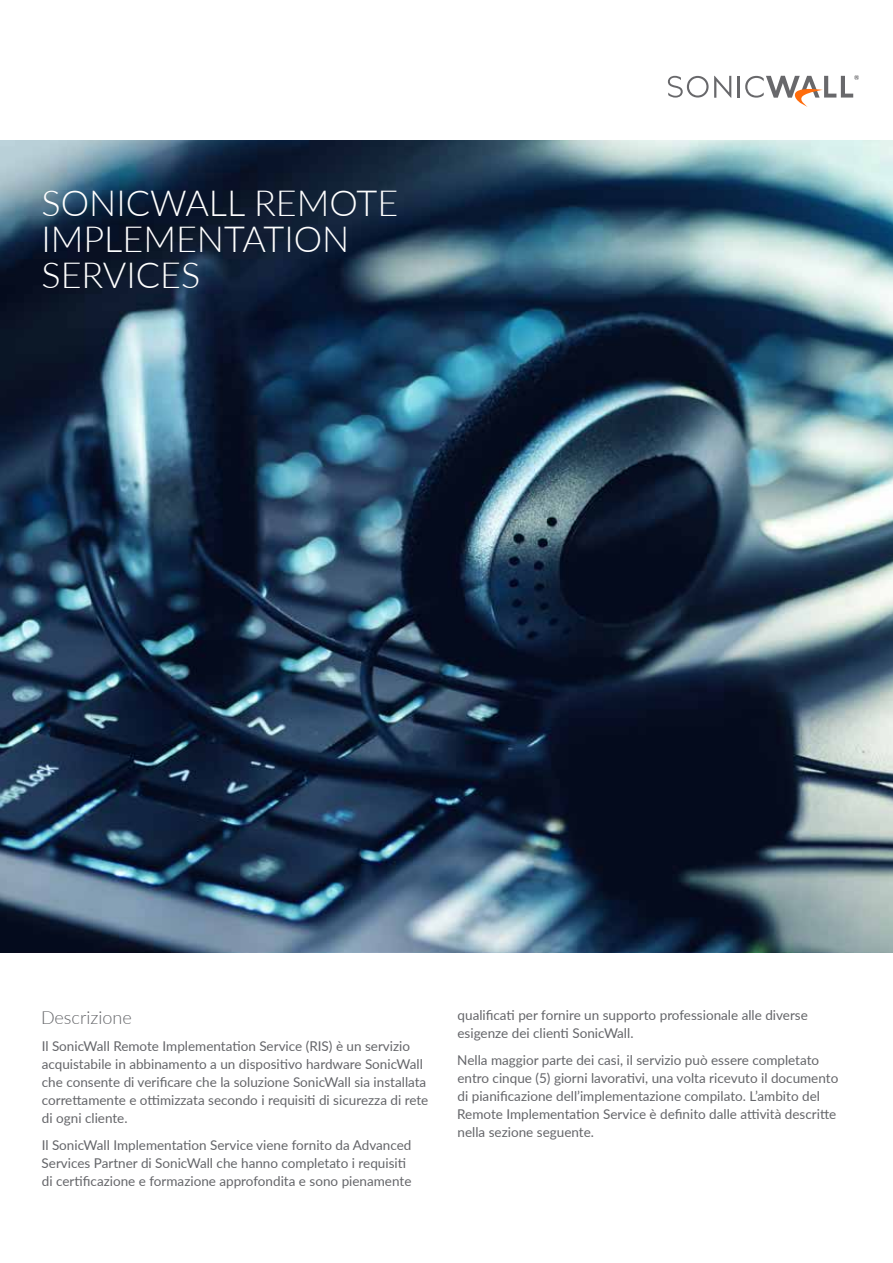
<style>
.page{position:relative;width:893px;height:1263px;background:#fff}
.page>*{position:absolute;margin:0;border:0;box-sizing:border-box;transform-origin:0 0}
.t1{font:300 36px/36px "Lato";color:#fff}
.t2{font:300 18px "Lato";color:#646569}
.t3{font:13.5px/18px "Lato";color:#646569}
</style>
<div class="page">
<hr style="left:737px;top:76px;width:2px;height:22px;background:#68686b">
<svg style="left:668px;top:76px;width:63px;height:22px"></svg>
<svg style="left:745px;top:75px;width:114px;height:32px"></svg>
<img style="left:0;top:140px;width:893px;height:812px">
<h1 class="t1" style="left:41px;top:184px;width:358px">SONICWALL REMOTE<br>I MPLEMENTATION<br>SERVICES</h1>
<h2 class="t2" style="left:41px;top:1005px;width:92px">DESCRIZIONE</h2>
<p class="t3" style="left:42px;top:1036px;width:388px">Il SonicWall Remote Implementation Service (RIS) è un servizio acquistabile in abbinamento a un dispositivo hardware SonicWall che consente di verificare che la soluzione SonicWall sia installata correttamente e ottimizzata secondo i requisiti di sicurezza di rete di ogni cliente.</p>
<p class="t3" style="left:42px;top:1135px;width:371px">Il SonicWall Implementation Service viene fornito da Advanced<br>Services Partner di SonicWall che hanno completato i requisiti di certificazione e formazione approfondita e sono pienamente</p>
<p class="t3" style="left:457px;top:1006px;width:352px">qualificati per fornire un supporto professionale alle diverse esigenze dei clienti SonicWall.</p>
<p class="t3" style="left:457px;top:1051px;width:383px">Nella maggior parte dei casi, il servizio può essere completato entro cinque (5) giorni lavorativi, una volta ricevuto il documento di pianificazione dell’implementazione compilato. L’ambito del Remote Implementation Service è definito dalle attività descritte nella sezione seguente.</p>
</div>
